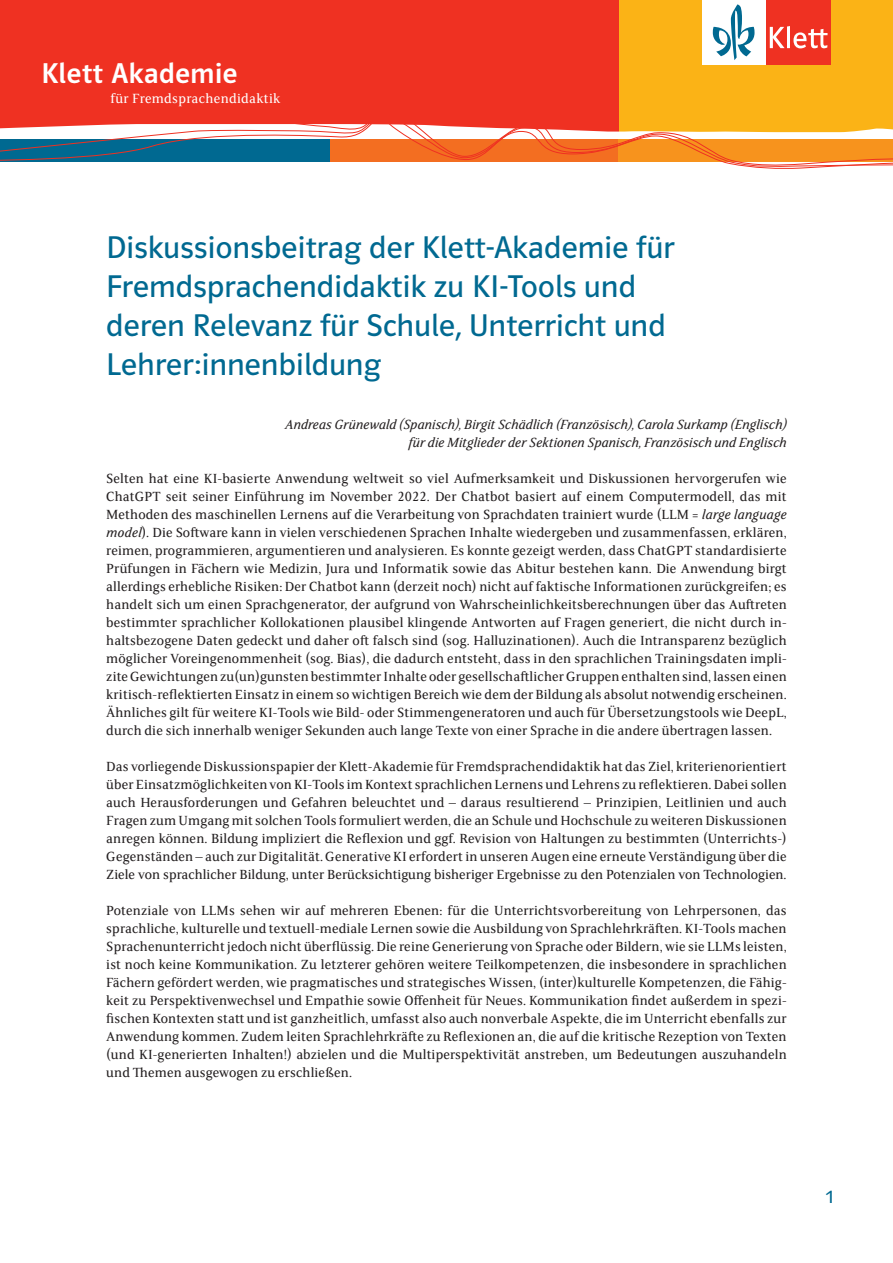
<style>
.page{position:relative;width:893px;height:1263px;background:#fff}
.page>*{position:absolute;margin:0;border:0;box-sizing:border-box;transform-origin:0 0}
.t1{font:31.5px/39px "Polo CEF";letter-spacing:.01em;color:#006991}
.t2{font:500 28.8px "Polo CEF";letter-spacing:.02em;color:#fff}
.t3{font:18px "Polo CEF";color:#006991}
.t4{font:14.7px/18px "FS Sally Klett";letter-spacing:.01em;color:#231f20;text-align:justify}
.t5{font:italic 14.7px/18px "FS Sally Klett";color:#231f20;text-align:right}
.t6{font:14.7px "FS Sally Klett";letter-spacing:.02em;color:#fff}
.s1{font-style:italic}
</style>
<div class="page">
<div style="left:618px;top:0;width:275px;height:133px;background:#fbb316"></div>
<div style="left:0;top:0;width:618px;height:133px;background:#ef3122"></div>
<svg style="left:0;top:110px;width:893px;height:57px"></svg>
<div style="left:702px;top:0;width:64px;height:65px;background:#fff"></div>
<div style="left:766px;top:0;width:64px;height:65px;background:#ef3122"></div>
<svg style="left:770px;top:26px;width:57px;height:22px"></svg>
<svg style="left:713px;top:4px;width:41px;height:56px"></svg>
<h2 class="t2" style="left:41px;top:56px;width:198px">Klett Akademie</h2>
<p class="t6" style="left:110px;top:89px;width:172px">für Fremdsprachendidaktik</p>
<h1 class="t1" style="left:106px;top:228px;width:570px">Diskussionsbeitrag der Klett-Akademie für Fremdsprachendidaktik zu KI-Tools und deren Relevanz für Schule, Unterricht und Lehrer:innenbildung</h1>
<p class="t5" style="left:284px;top:415px;width:504px">Andreas Grünewald (Spanisch), Birgit Schädlich (Französisch), Carola Surkamp (Englisch) für die Mitglieder der Sektionen Spanisch, Französisch und Englisch</p>
<p class="t4" style="left:106px;top:469px;width:682px">Selten hat eine KI-basierte Anwendung weltweit so viel Aufmerksamkeit und Diskussionen hervorgerufen wie ChatGPT seit seiner Einführung im November 2022. Der Chatbot basiert auf einem Computermodell, das mit Methoden des maschinellen Lernens auf die Verarbeitung von Sprachdaten trainiert wurde (LLM = <span class="s1">large language model</span>). Die Software kann in vielen verschiedenen Sprachen Inhalte wiedergeben und zusammenfassen, erklären, reimen, programmieren, argumentieren und analysieren. Es konnte gezeigt werden, dass ChatGPT standardisierte Prüfungen in Fächern wie Medizin, Jura und Informatik sowie das Abitur bestehen kann. Die Anwendung birgt allerdings erhebliche Risiken: Der Chatbot kann (derzeit noch) nicht auf faktische Informationen zurückgreifen; es handelt sich um einen Sprachgenerator, der aufgrund von Wahrscheinlichkeitsberechnungen über das Auftreten bestimmter sprachlicher Kollokationen plausibel klingende Antworten auf Fragen generiert, die nicht durch in&shy;haltsbezogene Daten gedeckt und daher oft falsch sind (sog. Halluzinationen). Auch die Intransparenz bezüglich möglicher Voreingenommenheit (sog. Bias), die dadurch entsteht, dass in den sprachlichen Trainingsdaten impli&shy;zite Gewichtungen zu(un)gunsten bestimmter Inhalte oder gesellschaftlicher Gruppen enthalten sind, lassen einen kritisch-reflektierten Einsatz in einem so wichtigen Bereich wie dem der Bildung als absolut notwendig erscheinen.<br>Ähnliches gilt für weitere KI-Tools wie Bild- oder Stimmengeneratoren und auch für Übersetzungstools wie DeepL, durch die sich innerhalb weniger Sekunden auch lange Texte von einer Sprache in die andere übertragen lassen.</p>
<p class="t4" style="left:106px;top:757px;width:682px">Das vorliegende Diskussionspapier der Klett-Akademie für Fremdsprachendidaktik hat das Ziel, kriterienorientiert über Einsatzmöglichkeiten von KI-Tools im Kontext sprachlichen Lernens und Lehrens zu reflektieren. Dabei sollen auch Herausforderungen und Gefahren beleuchtet und – daraus resultierend – Prinzipien, Leitlinien und auch Fragen zum Umgang mit solchen Tools formuliert werden, die an Schule und Hochschule zu weiteren Diskussionen anregen können. Bildung impliziert die Reflexion und ggf. Revision von Haltungen zu bestimmten (Unterrichts-)<br>Gegenständen – auch zur Digitalität. Generative KI erfordert in unseren Augen eine erneute Verständigung über die Ziele von sprachlicher Bildung, unter Berücksichtigung bisheriger Ergebnisse zu den Potenzialen von Technologien.</p>
<p class="t4" style="left:106px;top:901px;width:682px">Potenziale von LLMs sehen wir auf mehreren Ebenen: für die Unterrichtsvorbereitung von Lehrpersonen, das sprachliche, kulturelle und textuell-mediale Lernen sowie die Ausbildung von Sprachlehrkräften. KI-Tools machen Sprachenunterricht jedoch nicht überflüssig. Die reine Generierung von Sprache oder Bildern, wie sie LLMs leisten, ist noch keine Kommunikation. Zu letzterer gehören weitere Teilkompetenzen, die insbesondere in sprachlichen Fächern gefördert werden, wie pragmatisches und strategisches Wissen, (inter)kulturelle Kompetenzen, die Fähig&shy;keit zu Perspektivenwechsel und Empathie sowie Offenheit für Neues. Kommunikation findet außerdem in spezi&shy;fischen Kontexten statt und ist ganzheitlich, umfasst also auch nonverbale Aspekte, die im Unterricht ebenfalls zur Anwendung kommen. Zudem leiten Sprachlehrkräfte zu Reflexionen an, die auf die kritische Rezeption von Texten (und KI-generierten Inhalten!) abzielen und die Multiperspektivität anstreben, um Bedeutungen auszuhandeln und Themen ausgewogen zu erschließen.</p>
<p class="t3" style="left:826px;top:1186px;width:9px">1</p>
</div>
